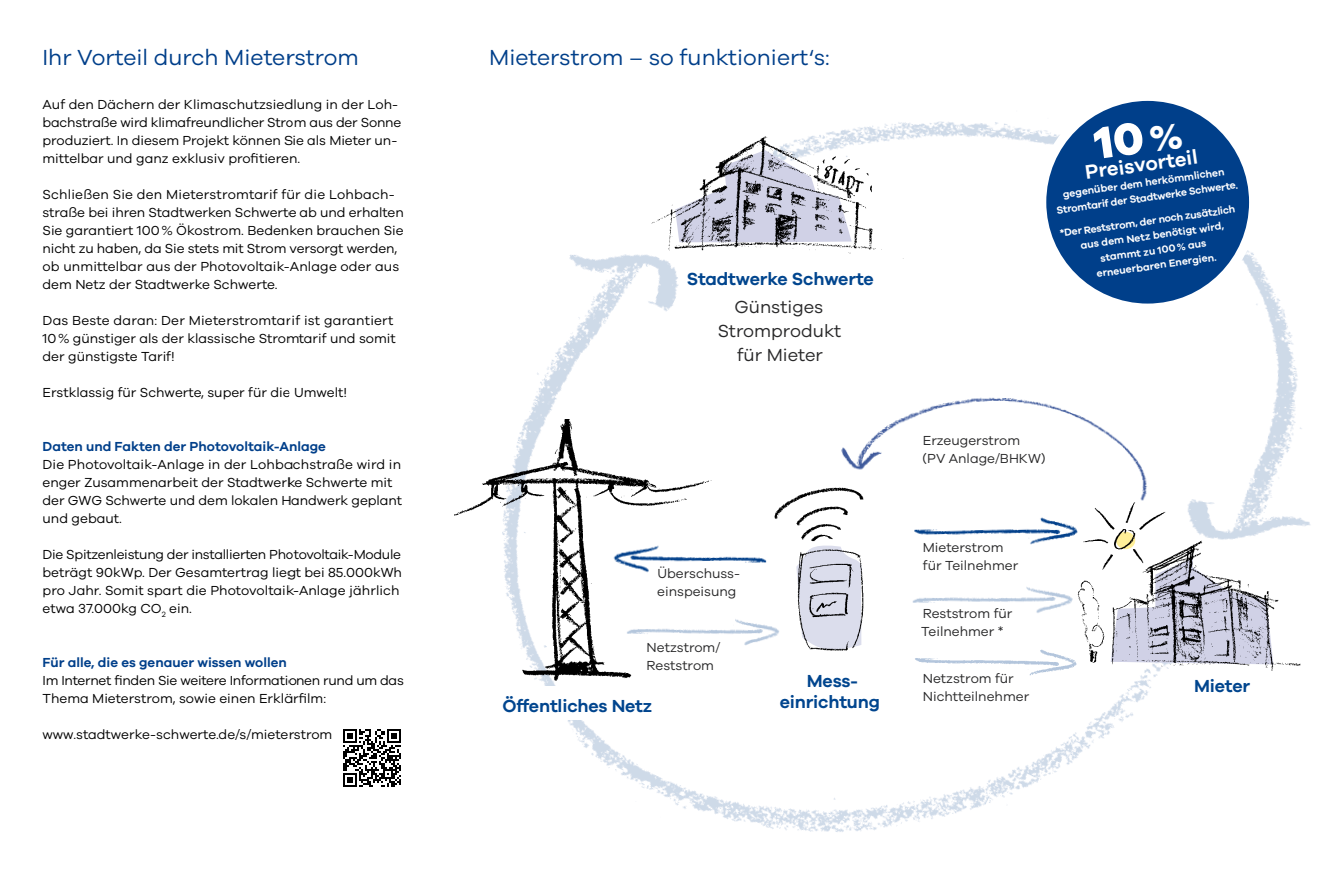
<style>
.page{position:relative;width:1336px;height:893px;background:#fff}
.page>*{position:absolute;margin:0;border:0;box-sizing:border-box;transform-origin:0 0}
.t1{font:22.5px "Galano Grotesque";color:#003f8a}
.t2{font:600 20.25px "Galano Grotesque";color:#fff}
.t3{font:600 18px "Galano Grotesque";letter-spacing:-.01em;color:#00458e}
.t4{font:18px/24px "Galano Grotesque";color:#282829;text-align:center}
.t5{font:13.5px/18px "Galano Grotesque";color:#000}
.t6{font:13.5px/18px "Galano Grotesque";color:#282829}
.t7{font:13.5px/18px "Galano Grotesque";letter-spacing:-.02em;color:#000}
.t8{font:600 13.5px "Galano Grotesque";color:#003f8a}
.t9{font:600 10.5px/15px "Galano Grotesque";color:#fff;text-align:center}
</style>
<div class="page">
<img style="left:845px;top:121px;width:466px;height:413px">
<img style="left:525px;top:137px;width:703px;height:695px">
<div style="left:474px;top:686px;width:206px;height:34px;background:#fff"></div>
<img style="left:454px;top:420px;width:270px;height:273px">
<img style="left:907px;top:570px;width:149px;height:58px">
<img style="left:891px;top:628px;width:190px;height:69px">
<img style="left:889px;top:496px;width:185px;height:74px">
<img style="left:599px;top:522px;width:161px;height:70px">
<img style="left:604px;top:593px;width:156px;height:73px">
<div style="left:1172px;top:674px;width:97px;height:27px;background:#fff"></div>
<img style="left:760px;top:477px;width:120px;height:191px">
<svg style="left:796px;top:544px;width:67px;height:107px;background:#ccced9"></svg>
<img style="left:639px;top:130px;width:275px;height:144px">
<img style="left:1056px;top:534px;width:245px;height:154px">
<img style="left:1074px;top:494px;width:92px;height:85px">
<div style="left:1041px;top:96px;width:212px;height:212px;background:#003f8a;border-radius:50%"></div>
<div style="left:1036px;top:92px;width:221px;height:221px;border:9px solid #fff;border-radius:50%"></div>
<svg style="left:343px;top:729px;width:58px;height:58px"></svg>
<h1 class="t1" style="left:43px;top:44px;width:317px">Ihr Vorteil durch Mieterstrom</h1>
<p class="t5" style="left:43px;top:95px;width:360px">Auf den Dächern der Klimaschutzsiedlung in der Loh&shy;bachstraße wird klimafreundlicher Strom aus der Sonne produziert. In diesem Projekt können Sie als Mieter un&shy;mittelbar und ganz exklusiv profitieren.</p>
<p class="t5" style="left:43px;top:185px;width:362px">Schließen Sie den Mieterstromtarif für die Lohbach&shy;straße bei ihren Stadtwerken Schwerte ab und erhalten Sie garantiert 100% Ökostrom. Bedenken brauchen Sie nicht zu haben, da Sie stets mit Strom versorgt werden, ob unmittelbar aus der Photovoltaik-Anlage oder aus dem Netz der Stadtwerke Schwerte.</p>
<p class="t5" style="left:43px;top:311px;width:355px">Das Beste daran: Der Mieterstromtarif ist garantiert<br>10% günstiger als der klassische Stromtarif und somit der günstigste Tarif!</p>
<p class="t5" style="left:43px;top:383px;width:306px">Erstklassig für Schwerte, super für die Umwelt!</p>
<p class="t8" style="left:43px;top:438px;width:285px">Daten und Fakten der Photovoltaik-Anlage</p>
<p class="t5" style="left:43px;top:455px;width:361px">Die Photovoltaik-Anlage in der Lohbachstraße wird in enger Zusammenarbeit der Stadtwerke Schwerte mit der GWG Schwerte und dem lokalen Handwerk geplant und gebaut.</p>
<p class="t5" style="left:43px;top:545px;width:361px">Die Spitzenleistung der installierten Photovoltaik-Module beträgt 90kWp. Der Gesamtertrag liegt bei 85.000kWh pro Jahr. Somit spart die Photovoltaik-Anlage jährlich etwa 37.000kg CO<sub>2</sub> ein.</p>
<p class="t8" style="left:43px;top:654px;width:246px">Für alle, die es genauer wissen wollen</p>
<p class="t7" style="left:43px;top:671px;width:363px">Im Internet finden Sie weitere Informationen rund um das<br>Thema Mieterstrom, sowie einen Erklärfilm:</p>
<p class="t5" style="left:43px;top:725px;width:291px">www.stadtwerke-schwerte.de/s/mieterstrom</p>
<h1 class="t1" style="left:489px;top:44px;width:342px">Mieterstrom – so funktioniert‘s:</h1>
<h3 class="t3" style="left:686px;top:268px;width:188px">Stadtwerke Schwerte</h3>
<h3 class="t4" style="left:717px;top:294px;width:125px">Günstiges<br>Stromprodukt für Mieter</h3>
<p class="t6" style="left:657px;top:564px;width:84px">Überschuss&shy;einspeisung</p>
<h2 class="t2" style="left:1083px;top:160px;width:115px;rotate:-8deg">Preisvorteil</h2>
<p class="t9" style="left:1053px;top:188px;width:184px;rotate:-8deg">gegenüber dem herkömmlichen<br>Stromtarif der Stadtwerke Schwerte.</p>
<p class="t9" style="left:1058px;top:226px;width:178px;rotate:-8deg">*Der Reststrom, der noch zusätzlich aus dem Netz benötigt wird, stammt zu 100% aus erneuerbaren Energien.</p>
<p class="t6" style="left:922px;top:431px;width:125px">Erzeugerstrom (PV Anlage/BHKW)</p>
<p class="t6" style="left:922px;top:537px;width:97px">Mieterstrom für Teilnehmer</p>
<p class="t6" style="left:646px;top:638px;width:75px">Netzstrom/<br>Reststrom</p>
<h3 class="t3" style="left:502px;top:695px;width:151px">Öffentliches Netz</h3>
<p class="t6" style="left:921px;top:604px;width:93px">Reststrom für<br>Teilnehmer *</p>
<p class="t6" style="left:922px;top:669px;width:108px">Netzstrom für<br>Nichtteilnehmer</p>
<h3 class="t3" style="left:806px;top:670px;width:53px">Mess-</h3>
<h3 class="t3" style="left:1193px;top:675px;width:58px">Mieter</h3>
<h3 class="t3" style="left:779px;top:691px;width:102px">einrichtung</h3>
</div>
